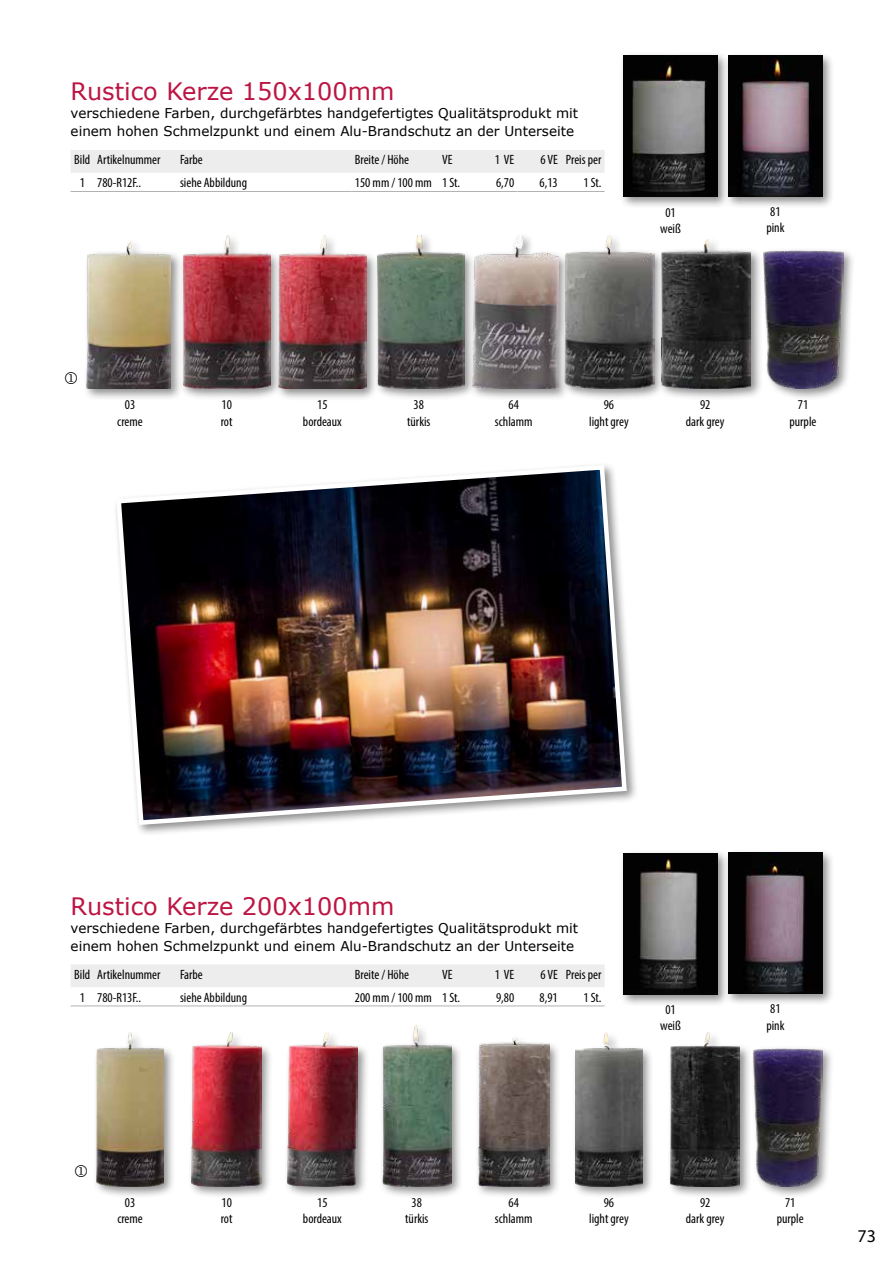
<style>
.page{position:relative;width:893px;height:1263px;background:#fff}
.page>*{position:absolute;margin:0;border:0;box-sizing:border-box;transform-origin:0 0}
.t1{font:24px "Verdana";color:#bc1543}
.t2{font:18px "Myriad Pro";color:#000}
.t3{font:condensed 13.5px/16.2px "Myriad Pro";color:#000;text-align:center}
.t4{font:13.5px/18px "Verdana";color:#000}
</style>
<div class="page">
<div style="left:93px;top:1030px;width:83px;height:168px;background:#000;opacity:.45"></div>
<img style="left:96px;top:1033px;width:68px;height:153px">
<div style="left:283px;top:1030px;width:87px;height:168px;background:#000;opacity:.45"></div>
<img style="left:287px;top:1033px;width:71px;height:153px">
<div style="left:379px;top:1023px;width:85px;height:176px;background:#000;opacity:.45"></div>
<img style="left:382px;top:1025px;width:70px;height:161px">
<div style="left:475px;top:1033px;width:87px;height:165px;background:#000;opacity:.45"></div>
<img style="left:478px;top:1033px;width:71px;height:153px">
<div style="left:188px;top:1030px;width:86px;height:168px;background:#000;opacity:.45"></div>
<img style="left:192px;top:1033px;width:70px;height:153px">
<div style="left:71px;top:964px;width:534px;height:23px;background:#ededed"></div>
<svg style="left:71px;top:1006px;width:23px;height:1px"></svg>
<hr style="left:94px;top:1006px;width:83px;height:1px;background:#b3b2b2">
<hr style="left:177px;top:1006px;width:175px;height:1px;background:#b3b2b2">
<hr style="left:352px;top:1006px;width:87px;height:1px;background:#b3b2b2">
<hr style="left:439px;top:1006px;width:41px;height:1px;background:#b3b2b2">
<hr style="left:480px;top:1006px;width:37px;height:1px;background:#b3b2b2">
<hr style="left:517px;top:1006px;width:44px;height:1px;background:#b3b2b2">
<hr style="left:561px;top:1006px;width:44px;height:1px;background:#b3b2b2">
<div style="left:572px;top:1030px;width:83px;height:168px;background:#000;opacity:.45"></div>
<img style="left:576px;top:1033px;width:66px;height:153px">
<div style="left:667px;top:1030px;width:85px;height:168px;background:#000;opacity:.45"></div>
<img style="left:671px;top:1033px;width:69px;height:153px">
<div style="left:620px;top:849px;width:110px;height:158px;background:#000;opacity:.45"></div>
<img style="left:624px;top:853px;width:93px;height:141px">
<div style="left:724px;top:849px;width:111px;height:157px;background:#000;opacity:.45"></div>
<img style="left:728px;top:853px;width:94px;height:141px">
<div style="left:83px;top:237px;width:100px;height:165px;background:#000;opacity:.45"></div>
<img style="left:86px;top:240px;width:85px;height:149px">
<div style="left:275px;top:233px;width:104px;height:168px;background:#000;opacity:.45"></div>
<img style="left:283px;top:236px;width:84px;height:153px">
<div style="left:373px;top:232px;width:103px;height:169px;background:#000;opacity:.45"></div>
<img style="left:377px;top:235px;width:87px;height:154px">
<div style="left:469px;top:232px;width:101px;height:170px;background:#000;opacity:.45"></div>
<img style="left:472px;top:235px;width:86px;height:154px">
<div style="left:179px;top:233px;width:104px;height:168px;background:#000;opacity:.45"></div>
<img style="left:183px;top:235px;width:87px;height:154px">
<div style="left:71px;top:150px;width:534px;height:23px;background:#ededed"></div>
<svg style="left:71px;top:191px;width:23px;height:1px"></svg>
<hr style="left:94px;top:191px;width:83px;height:1px;background:#b3b2b2">
<hr style="left:177px;top:191px;width:175px;height:1px;background:#b3b2b2">
<hr style="left:352px;top:191px;width:87px;height:1px;background:#b3b2b2">
<hr style="left:439px;top:191px;width:41px;height:1px;background:#b3b2b2">
<hr style="left:480px;top:191px;width:37px;height:1px;background:#b3b2b2">
<hr style="left:517px;top:191px;width:44px;height:1px;background:#b3b2b2">
<hr style="left:561px;top:191px;width:44px;height:1px;background:#b3b2b2">
<div style="left:561px;top:233px;width:104px;height:168px;background:#000;opacity:.45"></div>
<img style="left:564px;top:235px;width:90px;height:154px">
<div style="left:658px;top:236px;width:105px;height:165px;background:#000;opacity:.45"></div>
<img style="left:662px;top:239px;width:89px;height:150px">
<div style="left:620px;top:52px;width:110px;height:157px;background:#000;opacity:.45"></div>
<img style="left:624px;top:56px;width:93px;height:141px">
<div style="left:724px;top:51px;width:111px;height:158px;background:#000;opacity:.45"></div>
<img style="left:728px;top:55px;width:94px;height:141px">
<div style="left:113px;top:461px;width:526px;height:376px;background:#000;opacity:.45"></div>
<img style="left:114px;top:463px;width:515px;height:364px">
<div style="left:761px;top:247px;width:94px;height:154px;background:#000;opacity:.45"></div>
<img style="left:763px;top:251px;width:80px;height:138px">
<div style="left:750px;top:1044px;width:84px;height:154px;background:#000;opacity:.45"></div>
<img style="left:752px;top:1048px;width:70px;height:138px">
<h1 class="t1" style="left:71px;top:75px;width:325px">Rustico Kerze 150x100mm</h1>
<p class="t4" style="left:71px;top:104px;width:509px">verschiedene Farben, durchgefärbtes handgefertigtes Qualitätsprodukt mit einem hohen Schmelzpunkt und einem Alu-Brandschutz an der Unterseite</p>
<p class="t3" style="left:74px;top:152px;width:88px">Bild Artikelnummer</p>
<p class="t3" style="left:180px;top:152px;width:24px">Farbe</p>
<p class="t3" style="left:355px;top:152px;width:56px">Breite / Höhe</p>
<p class="t3" style="left:442px;top:152px;width:12px">VE</p>
<p class="t3" style="left:495px;top:152px;width:21px">1 VE</p>
<p class="t3" style="left:540px;top:152px;width:62px">6 VE Preis per</p>
<p class="t3" style="left:80px;top:175px;width:63px">1 780-R12F..</p>
<p class="t3" style="left:180px;top:175px;width:69px">siehe Abbildung</p>
<p class="t3" style="left:355px;top:175px;width:107px">150 mm / 100 mm 1 St.</p>
<p class="t3" style="left:496px;top:175px;width:20px">6,70</p>
<p class="t3" style="left:540px;top:175px;width:20px">6,13</p>
<p class="t3" style="left:583px;top:175px;width:20px">1 St.</p>
<p class="t3" style="left:660px;top:204px;width:22px">01 weiß</p>
<p class="t3" style="left:766px;top:203px;width:20px;text-align:left">81 pink</p>
<p class="t3" style="left:117px;top:397px;width:27px">03 creme</p>
<p class="t3" style="left:407px;top:397px;width:25px">38 türkis</p>
<p class="t3" style="left:495px;top:397px;width:39px">64 schlamm</p>
<p class="t3" style="left:221px;top:397px;width:13px;text-align:left">10 rot</p>
<p class="t3" style="left:303px;top:397px;width:40px">15 bordeaux</p>
<p class="t3" style="left:589px;top:397px;width:41px">96<br>light grey</p>
<p class="t3" style="left:686px;top:397px;width:40px">92<br>dark grey</p>
<p class="t3" style="left:789px;top:397px;width:28px">71 purple</p>
<h1 class="t1" style="left:71px;top:889px;width:325px">Rustico Kerze 200x100mm</h1>
<p class="t4" style="left:71px;top:918px;width:509px">verschiedene Farben, durchgefärbtes handgefertigtes Qualitätsprodukt mit einem hohen Schmelzpunkt und einem Alu-Brandschutz an der Unterseite</p>
<p class="t3" style="left:74px;top:966px;width:88px">Bild Artikelnummer</p>
<p class="t3" style="left:180px;top:966px;width:24px">Farbe</p>
<p class="t3" style="left:355px;top:966px;width:56px">Breite / Höhe</p>
<p class="t3" style="left:442px;top:966px;width:12px">VE</p>
<p class="t3" style="left:495px;top:966px;width:21px">1 VE</p>
<p class="t3" style="left:540px;top:966px;width:62px">6 VE Preis per</p>
<p class="t3" style="left:80px;top:989px;width:63px">1 780-R13F..</p>
<p class="t3" style="left:180px;top:989px;width:69px">siehe Abbildung</p>
<p class="t3" style="left:355px;top:989px;width:107px">200 mm / 100 mm 1 St.</p>
<p class="t3" style="left:496px;top:989px;width:20px">9,80</p>
<p class="t3" style="left:540px;top:989px;width:20px">8,91</p>
<p class="t3" style="left:583px;top:989px;width:20px">1 St.</p>
<p class="t3" style="left:660px;top:1001px;width:22px">01 weiß</p>
<p class="t3" style="left:766px;top:1001px;width:20px;text-align:left">81 pink</p>
<p class="t3" style="left:117px;top:1194px;width:27px">03 creme</p>
<p class="t3" style="left:405px;top:1194px;width:25px">38 türkis</p>
<p class="t3" style="left:495px;top:1194px;width:39px">64 schlamm</p>
<p class="t3" style="left:221px;top:1194px;width:13px;text-align:left">10 rot</p>
<p class="t3" style="left:303px;top:1194px;width:40px">15 bordeaux</p>
<p class="t3" style="left:589px;top:1194px;width:41px">96<br>light grey</p>
<p class="t3" style="left:686px;top:1194px;width:40px">92<br>dark grey</p>
<p class="t3" style="left:777px;top:1194px;width:28px">71 purple</p>
<h2 class="t2" style="left:857px;top:1225px;width:20px">73</h2>
</div>
